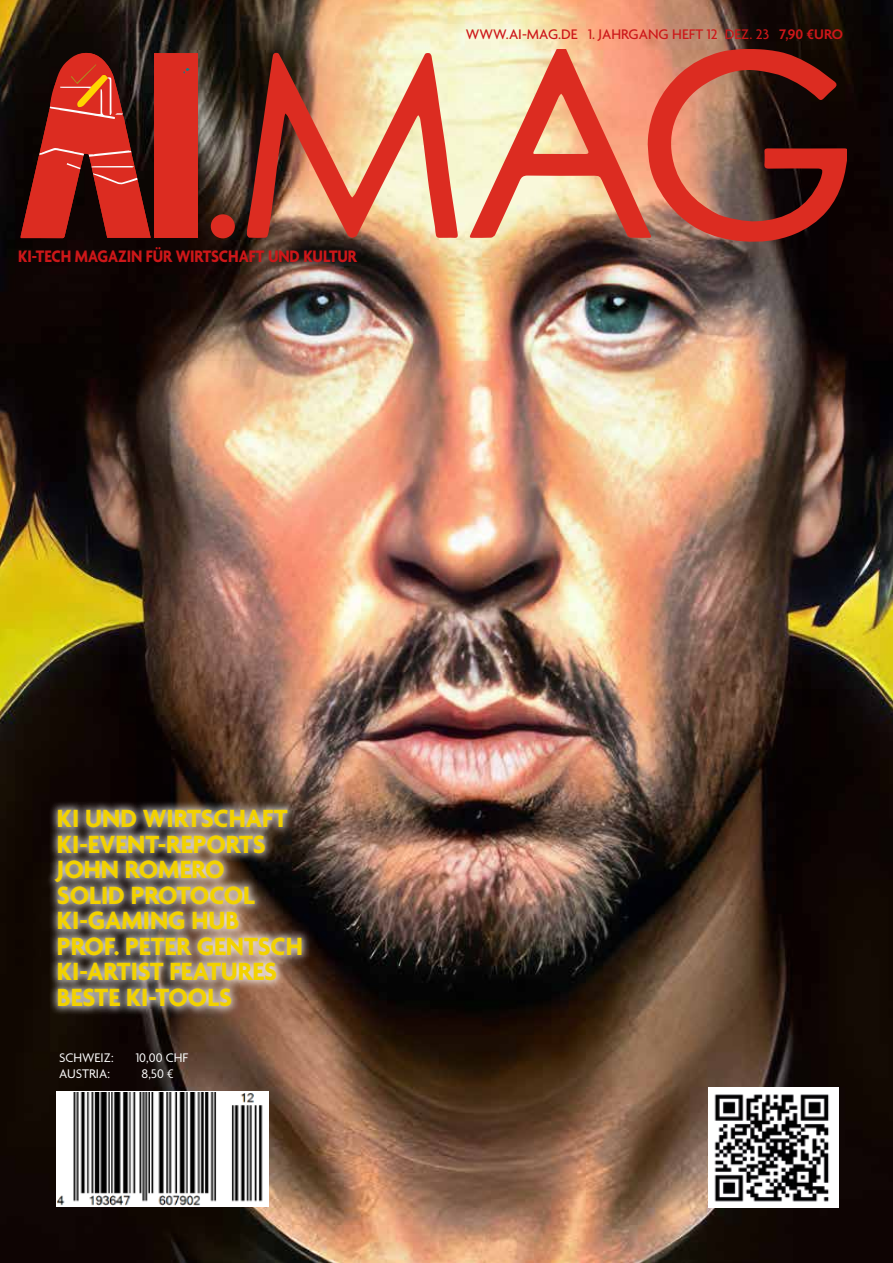
<style>
.page{position:relative;width:893px;height:1263px;background:#fff}
.page>*{position:absolute;margin:0;border:0;box-sizing:border-box;transform-origin:0 0}
.t1{font:700 27px/25.5px "Agenda";color:#f2d200;scale:.96 1}
.t2{font:700 18px "Agenda";letter-spacing:-.005em;color:#cd1719;scale:.89 1}
.t3{font:500 15px "Agenda";color:#cd1719}
.t4{font:13.5px "Agenda";color:#fbfbfb}
.s1{font-weight:600}
</style>
<div class="page">
<img style="left:0;top:0;width:893px;height:1263px">
<div style="left:46px;top:800px;width:265px;height:216px;background:#fff;opacity:.75"></div>
<img style="left:708px;top:1087px;width:131px;height:120px">
<img style="left:57px;top:1092px;width:211px;height:114px">
<svg style="left:21px;top:51px;width:177px;height:187px;background:#9a261d"></svg>
<div style="left:211px;top:214px;width:24px;height:24px;background:#dc2c21;border-radius:50%"></div>
<svg style="left:469px;top:50px;width:377px;height:193px;background:#b86c57"></svg>
<svg style="left:247px;top:53px;width:211px;height:187px;background:#ce8164"></svg>
<p class="t2" style="left:18px;top:246px;width:382px">KI-TECH MAGAZIN FÜR WIRTSCHAFT UND KULTUR</p>
<p class="t3" style="left:466px;top:26px;width:379px">WWW.AI-MAG.DE 1. JAHRGANG HEFT 12 DEZ. 23 <span class="s1">7,90 €URO</span></p>
<p class="t1" style="left:57px;top:808px;width:258px">KI UND WIRTSCHAFT<br>KI-EVENT-REPORTS<br>JOHN ROMERO<br>SOLID PROTOCOL<br>KI-GAMING HUB<br>PROF. PETER GENTSCH<br>KI-ARTIST FEATURES<br>BESTE KI-TOOLS</p>
<p class="t4" style="left:59px;top:1050px;width:56px">SCHWEIZ:</p>
<p class="t4" style="left:136px;top:1050px;width:54px">10,00 CHF</p>
<p class="t4" style="left:59px;top:1066px;width:52px">AUSTRIA:</p>
<p class="t4" style="left:142px;top:1066px;width:34px">8,50 €</p>
</div>
